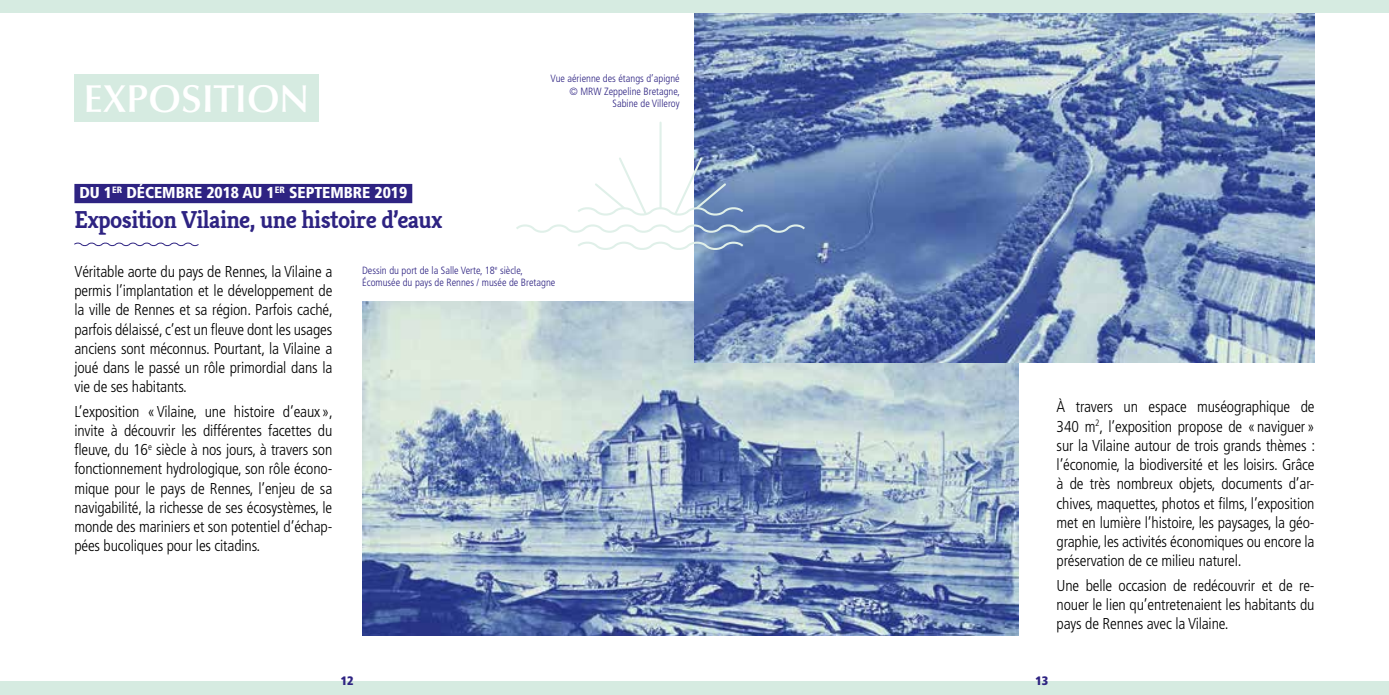
<style>
.page{position:relative;width:1389px;height:695px;background:#fff}
.page>*{position:absolute;margin:0;border:0;box-sizing:border-box;transform-origin:0 0}
.t1{font:600 39.02px "Optima LT Std";letter-spacing:-.01em;color:#fff}
.t2{font:700 24.5px "Kreon";letter-spacing:-.025em;color:#2e2382}
.t3{font:300 condensed 15.75px/19.2px "Frutiger";letter-spacing:-.01em;color:#000;text-align:justify}
.t4{font:900 condensed 15.75px "Frutiger";color:#fff}
.t5{font:900 condensed 12.25px "Frutiger";color:#2e2382}
.t6{font:300 condensed 10.5px/12.2px "Frutiger";color:#2e2382;text-align:right}
</style>
<div class="page">
<img style="left:362px;top:301px;width:656px;height:334px">
<div style="left:74px;top:184px;width:338px;height:19px;background:#2e2382"></div>
<svg style="left:74px;top:242px;width:125px;height:5px"></svg>
<img style="left:694px;top:13px;width:621px;height:349px">
<div style="left:74px;top:74px;width:245px;height:47px;background:#d6ebe1"></div>
<svg style="left:516px;top:120px;width:291px;height:133px"></svg>
<div style="left:694px;top:680px;width:695px;height:14px;background:#d6ebe1"></div>
<div style="left:694px;top:0;width:695px;height:13px;background:#d6ebe1"></div>
<div style="left:0;top:680px;width:694px;height:14px;background:#d6ebe1"></div>
<div style="left:0;top:0;width:694px;height:13px;background:#d6ebe1"></div>
<h1 class="t1" style="left:84px;top:76px;width:227px">EXPOSITION</h1>
<p class="t6" style="left:551px;top:73px;width:131px">Vue aérienne des étangs d’apigné © MRW Zeppeline Bretagne,<br>Sabine de Villeroy</p>
<p class="t4" style="left:79px;top:183px;width:329px">DU 1<sup>ER</sup> DÉCEMBRE 2018 AU 1<sup>ER</sup> SEPTEMBRE 2019</p>
<h2 class="t2" style="left:74px;top:204px;width:370px">Exposition Vilaine, une histoire d’eaux</h2>
<p class="t3" style="left:74px;top:262px;width:260px">Véritable aorte du pays de Rennes, la Vilaine a permis l’implantation et le développement de la ville de Rennes et sa région. Parfois caché, parfois délaissé, c’est un fleuve dont les usages anciens sont méconnus. Pourtant, la Vilaine a joué dans le passé un rôle primordial dans la vie de ses habitants.</p>
<p class="t3" style="left:74px;top:401px;width:260px">L’exposition «Vilaine, une histoire d’eaux», invite à découvrir les différentes facettes du fleuve, du 16<sup>e</sup> siècle à nos jours, à travers son fonctionnement hydrologique, son rôle écono&shy;mique pour le pays de Rennes, l’enjeu de sa navigabilité, la richesse de ses écosystèmes, le monde des mariniers et son potentiel d’échap&shy;pées bucoliques pour les citadins.</p>
<p class="t6" style="left:362px;top:264px;width:195px;text-align:left">Dessin du port de la Salle Verte, 18<sup>e</sup> siècle,<br>Écomusée du pays de Rennes / musée de Bretagne</p>
<p class="t3" style="left:1057px;top:397px;width:260px">À travers un espace muséographique de 340 m<sup>2</sup>, l’exposition propose de «naviguer» sur la Vilaine autour de trois grands thèmes : l’économie, la biodiversité et les loisirs. Grâce à de très nombreux objets, documents d’ar&shy;chives, maquettes, photos et films, l’exposition met en lumière l’histoire, les paysages, la géo&shy;graphie, les activités économiques ou encore la préservation de ce milieu naturel.</p>
<p class="t3" style="left:1057px;top:575px;width:259px">Une belle occasion de redécouvrir et de re&shy;nouer le lien qu’entretenaient les habitants du pays de Rennes avec la Vilaine.</p>
<p class="t5" style="left:341px;top:673px;width:14px">12</p>
<p class="t5" style="left:1035px;top:673px;width:14px">13</p>
</div>
